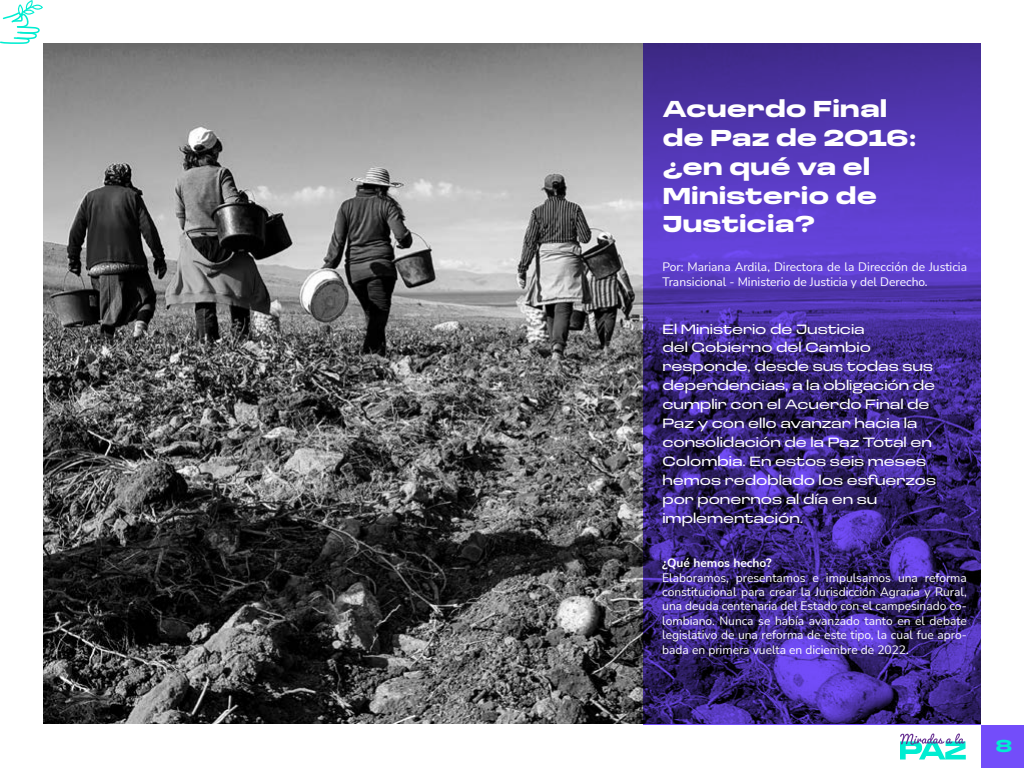
<style>
.page{position:relative;width:1024px;height:768px;background:#fff}
.page>*{position:absolute;margin:0;border:0;box-sizing:border-box;transform-origin:0 0}
.t1{font:900 24px/28.8px "Loos Extended";color:#fff}
.t2{font:900 18px "Loos Extended";color:#00edd1}
.t3{font:14px/19px "Loos Extended";color:#fff}
.t4{font:12px/14.4px "Nunito Sans";color:#fff}
.t5{font:700 12px "Nunito Sans";color:#fff}
</style>
<div class="page">
<svg style="left:0;top:0;width:43px;height:44px"></svg>
<div style="left:981px;top:725px;width:43px;height:43px;background:#734dfa"></div>
<svg style="left:900px;top:733px;width:66px;height:27px"></svg>
<img style="left:43px;top:43px;width:601px;height:681px">
<svg style="left:644px;top:43px;width:337px;height:682px;background:#422c92"></svg>
<h1 class="t1" style="left:662px;top:93px;width:255px">Acuerdo Final de Paz de 2016: ¿en qué va el<br>Ministerio de<br>Justicia?</h1>
<p class="t4" style="left:662px;top:259px;width:306px">Por: Mariana Ardila, Directora de la Dirección de Justicia<br>Transicional - Ministerio de Justicia y del Derecho.</p>
<p class="t3" style="left:662px;top:319px;width:275px">El Ministerio de Justicia<br>del Gobierno del Cambio responde, desde sus todas sus dependencias, a la obligación de cumplir con el Acuerdo Final de<br>Paz y con ello avanzar hacia la consolidación de la Paz Total en<br>Colombia. En estos seis meses hemos redoblado los esfuerzos por ponernos al día en su implementación.</p>
<p class="t5" style="left:662px;top:555px;width:111px">¿Qué hemos hecho?</p>
<p class="t4" style="left:662px;top:570px;width:306px;text-align:justify">Elaboramos, presentamos e impulsamos una reforma constitucional para crear la Jurisdicción Agraria y Rural, una deuda centenaria del Estado con el campesinado co&shy;lombiano. Nunca se había avanzado tanto en el debate legislativo de una reforma de este tipo, la cual fue apro&shy;bada en primera vuelta en diciembre de 2022.</p>
<h2 class="t2" style="left:996px;top:732px;width:18px">8</h2>
</div>
